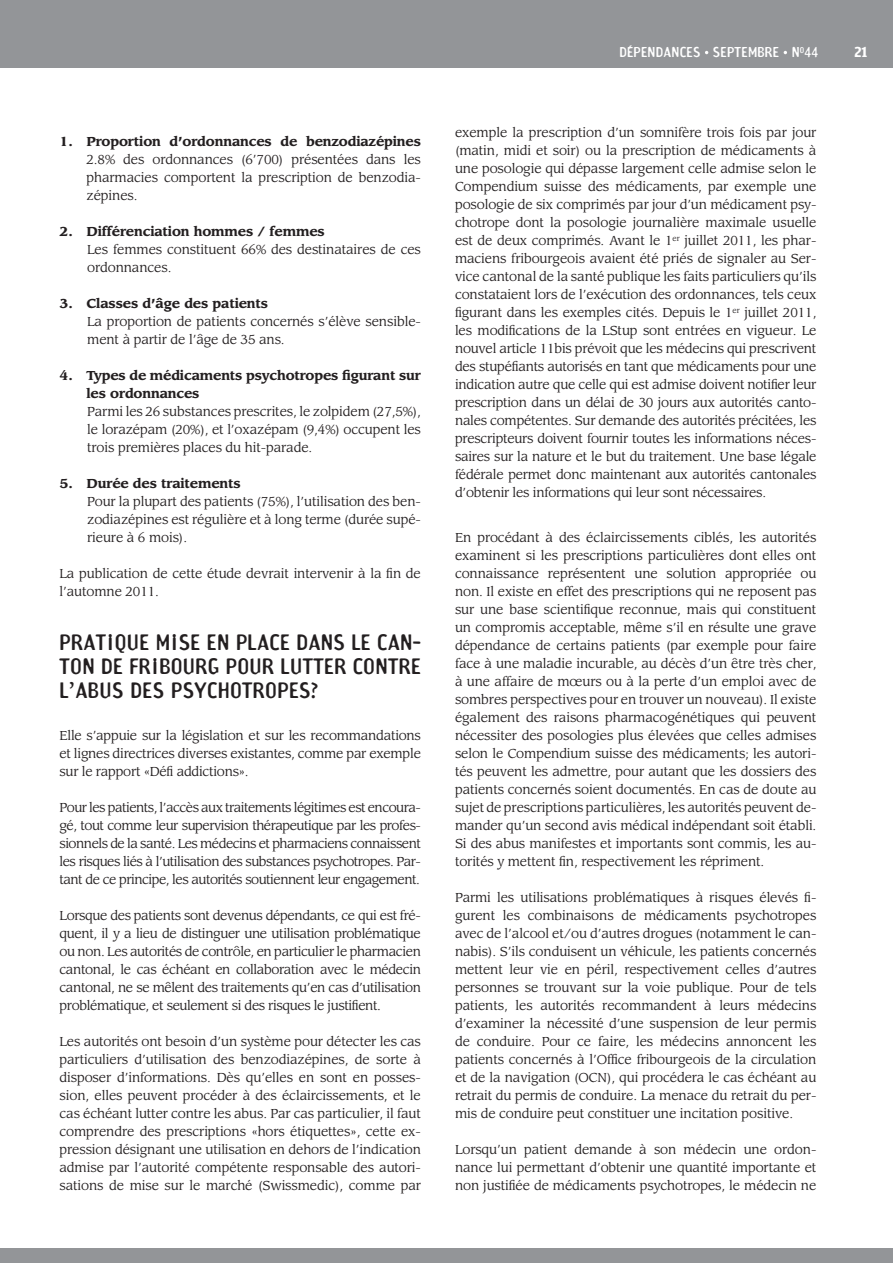
<style>
.page{position:relative;width:893px;height:1263px;background:#fff}
.page>*{position:absolute;margin:0;border:0;box-sizing:border-box;transform-origin:0 0}
.sous_titre_1_ligne{font:21px/24px "Amoebia Sans";letter-spacing:.02em;color:#231f20;text-align:justify}
.t1{font:13.5px "Amoebia Sans";letter-spacing:.02em;color:#fff}
.t2{font:700 13.5px "Amoebia";color:#fff}
.sous_titre_1_ligne-2{font:12.75px/18px "Leawood";letter-spacing:-.01em;color:#231f20;text-align:justify}
.t3{font:700 12.75px/18px "Leawood";letter-spacing:-.01em;color:#231f20}
.s1{font-weight:700}
</style>
<div class="page">
<div style="left:0;top:0;width:893px;height:68px;background:#939598"></div>
<div style="left:0;top:1249px;width:893px;height:14px;background:#939598"></div>
<p class="sous_titre_1_ligne-2" style="left:87px;top:132px;width:336px;text-indent:-27px"><span class="s1">1. Proportion d’ordonnances de benzodiazépines </span>2.8% des ordonnances (6’700) présentées dans les pharmacies comportent la prescription de benzodia&shy;zépines.</p>
<p class="t3" style="left:60px;top:222px;width:267px">2. Différenciation hommes / femmes</p>
<p class="sous_titre_1_ligne-2" style="left:87px;top:240px;width:335px">Les femmes constituent 66% des destinataires de ces ordonnances.</p>
<p class="t3" style="left:60px;top:294px;width:210px">3. Classes d’âge des patients</p>
<p class="sous_titre_1_ligne-2" style="left:87px;top:312px;width:335px">La proportion de patients concernés s’élève sensible&shy;ment à partir de l’âge de 35 ans.</p>
<p class="t3" style="left:87px;top:366px;width:336px;text-indent:-27px">4. Types de médicaments psychotropes figurant sur les ordonnances</p>
<p class="sous_titre_1_ligne-2" style="left:87px;top:402px;width:335px">Parmi les 26 substances prescrites, le zolpidem (27,5%), le lorazépam (20%), et l’oxazépam (9,4%) occupent les trois premières places du hit-parade.</p>
<p class="t3" style="left:60px;top:474px;width:183px">5. Durée des traitements</p>
<p class="sous_titre_1_ligne-2" style="left:87px;top:492px;width:335px">Pour la plupart des patients (75%), l’utilisation des ben&shy;zodiazépines est régulière et à long terme (durée supé&shy;rieure à 6 mois).</p>
<p class="sous_titre_1_ligne-2" style="left:60px;top:564px;width:363px">La publication de cette étude devrait intervenir à la fin de l’automne 2011.</p>
<p class="sous_titre_1_ligne" style="left:60px;top:630px;width:363px">PRATIQUE MISE EN PLACE DANS LE CAN-TON DE FRIBOURG POUR LUTTER CONTRE L’ABUS DES PSYCHOTROPES?</p>
<p class="sous_titre_1_ligne-2" style="left:60px;top:726px;width:363px">Elle s’appuie sur la législation et sur les recommandations et lignes directrices diverses existantes, comme par exemple sur le rapport «Défi addictions».</p>
<p class="sous_titre_1_ligne-2" style="left:60px;top:798px;width:363px">Pour les patients, l’accès aux traitements légitimes est encoura&shy;gé, tout comme leur supervision thérapeutique par les profes&shy;sionnels de la santé. Les médecins et pharmaciens connaissent les risques liés à l’utilisation des substances psychotropes. Par&shy;tant de ce principe, les autorités soutiennent leur engagement.</p>
<p class="sous_titre_1_ligne-2" style="left:60px;top:906px;width:363px">Lorsque des patients sont devenus dépendants, ce qui est fré&shy;quent, il y a lieu de distinguer une utilisation problématique ou non. Les autorités de contrôle, en particulier le pharmacien cantonal, le cas échéant en collaboration avec le médecin cantonal, ne se mêlent des traitements qu’en cas d’utilisation problématique, et seulement si des risques le justifient.</p>
<p class="sous_titre_1_ligne-2" style="left:60px;top:1032px;width:363px">Les autorités ont besoin d’un système pour détecter les cas particuliers d’utilisation des benzodiazépines, de sorte à disposer d’informations. Dès qu’elles en sont en posses&shy;sion, elles peuvent procéder à des éclaircissements, et le cas échéant lutter contre les abus. Par cas particulier, il faut comprendre des prescriptions «hors étiquettes», cette ex&shy;pression désignant une utilisation en dehors de l’indication admise par l’autorité compétente responsable des autori&shy;sations de mise sur le marché (Swissmedic), comme par</p>
<p class="t1" style="left:619px;top:44px;width:200px">DÉPENDANCES SEPTEMBRE N<sup>O</sup>44</p>
<p class="t2" style="left:854px;top:45px;width:14px">21</p>
<p class="sous_titre_1_ligne-2" style="left:455px;top:124px;width:363px">exemple la prescription d’un somnifère trois fois par jour (matin, midi et soir) ou la prescription de médicaments à une posologie qui dépasse largement celle admise selon le Compendium suisse des médicaments, par exemple une posologie de six comprimés par jour d’un médicament psy&shy;chotrope dont la posologie journalière maximale usuelle est de deux comprimés. Avant le 1<sup>er</sup> juillet 2011, les phar&shy;maciens fribourgeois avaient été priés de signaler au Ser&shy;vice cantonal de la santé publique les faits particuliers qu’ils constataient lors de l’exécution des ordonnances, tels ceux figurant dans les exemples cités. Depuis le 1<sup>er</sup> juillet 2011, les modifications de la LStup sont entrées en vigueur. Le nouvel article 11bis prévoit que les médecins qui prescrivent des stupéfiants autorisés en tant que médicaments pour une indication autre que celle qui est admise doivent notifier leur prescription dans un délai de 30 jours aux autorités canto&shy;nales compétentes. Sur demande des autorités précitées, les prescripteurs doivent fournir toutes les informations néces&shy;saires sur la nature et le but du traitement. Une base légale fédérale permet donc maintenant aux autorités cantonales d’obtenir les informations qui leur sont nécessaires.</p>
<p class="sous_titre_1_ligne-2" style="left:455px;top:528px;width:363px">En procédant à des éclaircissements ciblés, les autorités examinent si les prescriptions particulières dont elles ont connaissance représentent une solution appropriée ou non. Il existe en effet des prescriptions qui ne reposent pas sur une base scientifique reconnue, mais qui constituent un compromis acceptable, même s’il en résulte une grave dépendance de certains patients (par exemple pour faire face à une maladie incurable, au décès d’un être très cher, à une affaire de mœurs ou à la perte d’un emploi avec de sombres perspectives pour en trouver un nouveau). Il existe également des raisons pharmacogénétiques qui peuvent nécessiter des posologies plus élevées que celles admises selon le Compendium suisse des médicaments; les autori&shy;tés peuvent les admettre, pour autant que les dossiers des patients concernés soient documentés. En cas de doute au sujet de prescriptions particulières, les autorités peuvent de&shy;mander qu’un second avis médical indépendant soit établi.<br>Si des abus manifestes et importants sont commis, les au&shy;torités y mettent fin, respectivement les répriment.</p>
<p class="sous_titre_1_ligne-2" style="left:455px;top:888px;width:363px">Parmi les utilisations problématiques à risques élevés fi&shy;gurent les combinaisons de médicaments psychotropes avec de l’alcool et/ou d’autres drogues (notamment le can&shy;nabis). S’ils conduisent un véhicule, les patients concernés mettent leur vie en péril, respectivement celles d’autres personnes se trouvant sur la voie publique. Pour de tels patients, les autorités recommandent à leurs médecins d’examiner la nécessité d’une suspension de leur permis de conduire. Pour ce faire, les médecins annoncent les patients concernés à l’Office fribourgeois de la circulation et de la navigation (OCN), qui procédera le cas échéant au retrait du permis de conduire. La menace du retrait du per&shy;mis de conduire peut constituer une incitation positive.</p>
<p class="sous_titre_1_ligne-2" style="left:455px;top:1140px;width:363px">Lorsqu’un patient demande à son médecin une ordon&shy;nance lui permettant d’obtenir une quantité importante et non justifiée de médicaments psychotropes, le médecin ne</p>
</div>
